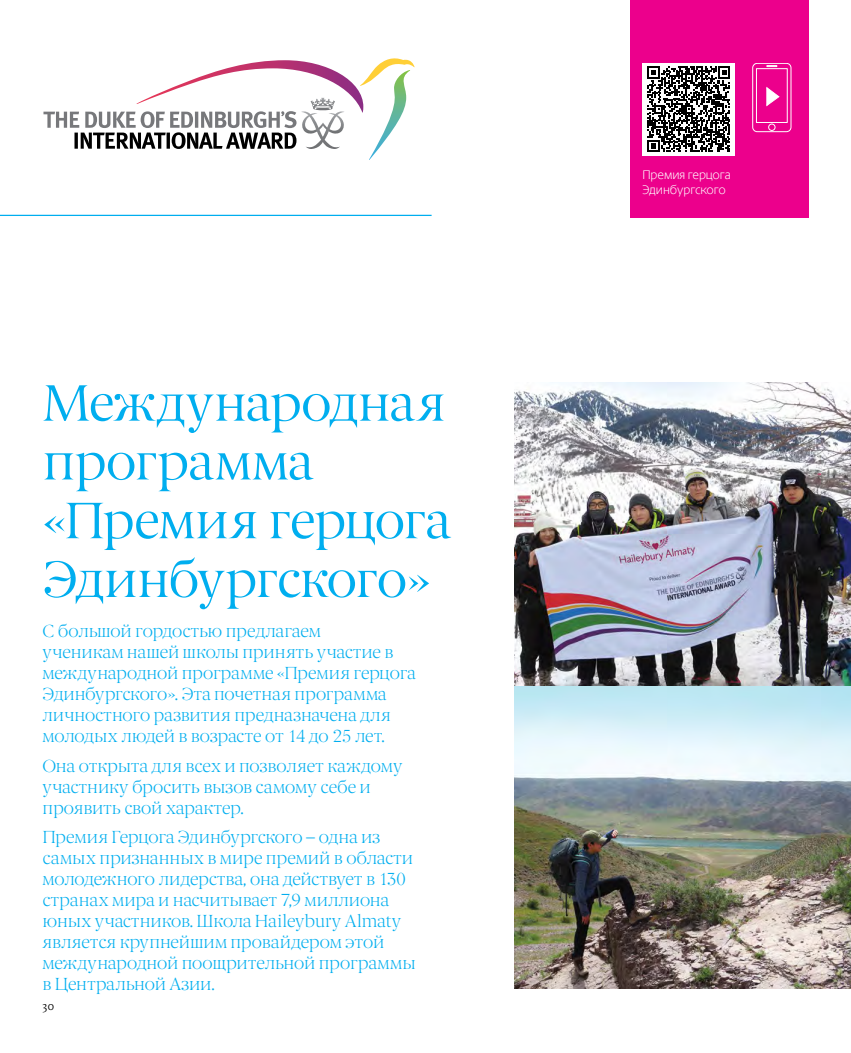
<style>
.page{position:relative;width:851px;height:1053px;background:#fff}
.page>*{position:absolute;margin:0;border:0;box-sizing:border-box;transform-origin:0 0}
.t1{font:51.25px/58.8px "Berlingske Serif";letter-spacing:-.02em;color:#00aeef}
.t2{font:300 17.5px/21px "Berlingske Serif";letter-spacing:-.015em;color:#00aeef}
.t3{font:300 12.5px/15px "Berlingske Sans";letter-spacing:-.005em;color:#fff}
.t4{font:300 12.5px "Calluna";color:#000}
</style>
<div class="page">
<svg style="left:43px;top:58px;width:371px;height:102px"></svg>
<img style="left:514px;top:382px;width:336px;height:606px">
<div style="left:630px;top:0;width:178px;height:218px;background:#ec008c"></div>
<div style="left:642px;top:63px;width:92px;height:92px;background:#fff"></div>
<svg style="left:647px;top:66px;width:83px;height:86px"></svg>
<svg style="left:752px;top:63px;width:39px;height:69px"></svg>
<hr style="left:0;top:215px;width:431px;height:1px;background:#00aeef">
<h1 class="t1" style="left:43px;top:373px;width:410px">Международная программа «Премия герцога<br>Эдинбургского»</h1>
<p class="t2" style="left:43px;top:620px;width:375px">С большой гордостью предлагаем<br>ученикам нашей школы принять участие в международной программе «Премия герцога Эдинбургского». Эта почетная программа личностного развития предназначена для молодых людей в возрасте от 14 до 25 лет.</p>
<p class="t2" style="left:43px;top:754px;width:361px">Она открыта для всех и позволяет каждому участнику бросить вызов самому себе и проявить свой характер.</p>
<p class="t2" style="left:43px;top:825px;width:374px">Премия Герцога Эдинбургского – одна из самых признанных в мире премий в области молодежного лидерства, она действует в 130 странах мира и насчитывает 7,9 миллиона юных участников. Школа Haileybury Almaty является крупнейшим провайдером этой международной поощрительной программы в Центральной Азии.</p>
<p class="t4" style="left:43px;top:998px;width:14px">30</p>
<p class="t3" style="left:642px;top:166px;width:90px">Премия герцога<br>Эдинбургского</p>
</div>
